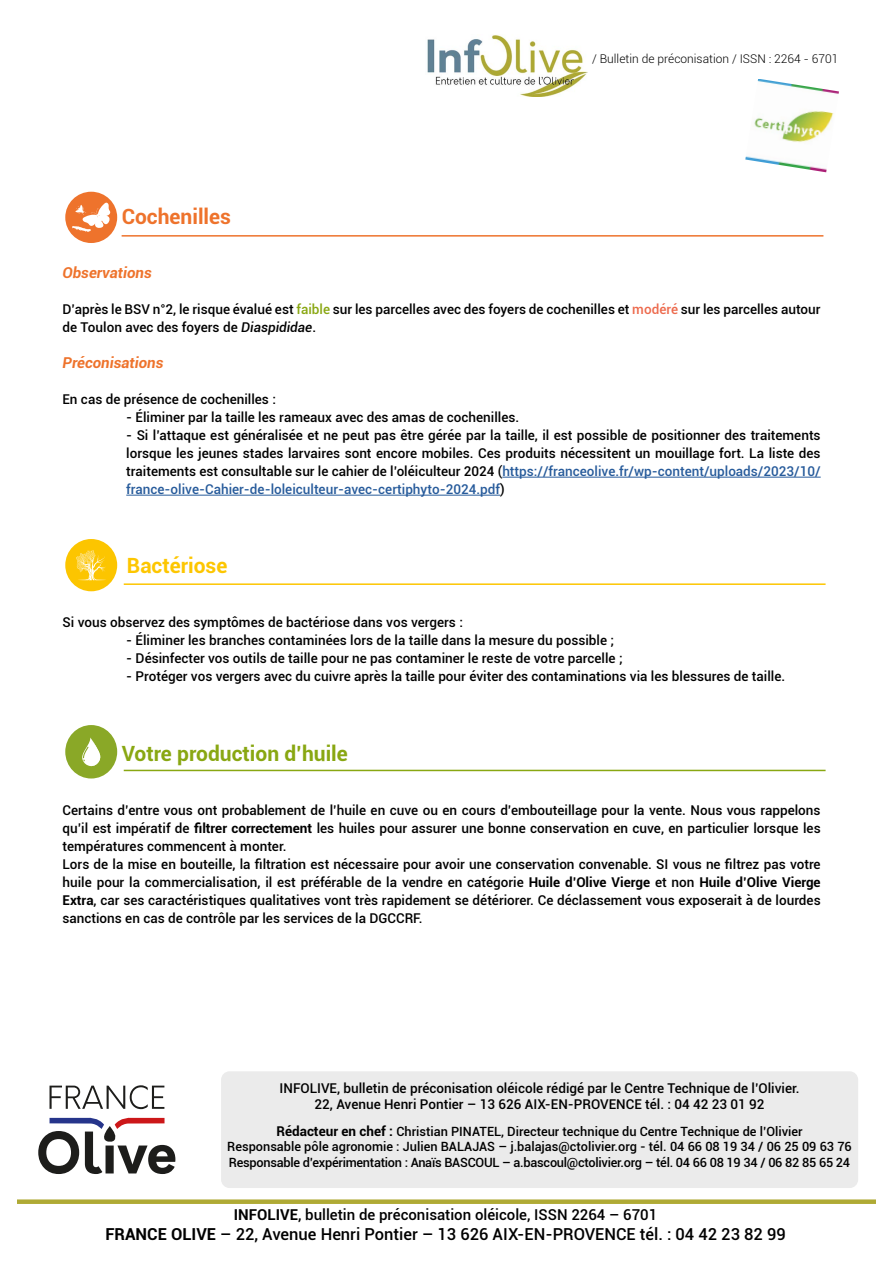
<style>
.page{position:relative;width:893px;height:1263px;background:#fff}
.page>*{position:absolute;margin:0;border:0;box-sizing:border-box;transform-origin:0 0}
.t1{font:700 21px "Roboto";color:#89a712}
.t2{font:700 21px "Roboto";color:#ee732c}
.t3{font:700 21px "Roboto";color:#fdc600}
.t4{font:500 16.5px "Roboto";color:#000}
.t5{font:500 15px "Roboto";color:#000}
.t6{font:italic 700 15px "Roboto";color:#ee732c}
.t7{font:500 13.5px/18px "Roboto";color:#000}
.t8{font:500 12.75px/15.3px "Roboto";color:#000;text-align:center}
.t9{font:300 12px "Roboto";color:#000}
.s1{color:#89a712}
.s2{color:#ed6a4d}
.s3{font-style:italic}
.s4{color:#275b9b}
.s5{font-weight:700}
.s6{font-weight:700;font-size:13.5px}
</style>
<div class="page">
<div style="left:221px;top:1071px;width:637px;height:117px;background:#ebebeb;border-radius:9px"></div>
<img style="left:427px;top:35px;width:161px;height:62px">
<img style="left:745px;top:79px;width:94px;height:93px">
<svg style="left:38px;top:1117px;width:137px;height:57px"></svg>
<svg style="left:50px;top:1085px;width:114px;height:24px"></svg>
<div style="left:17px;top:1199px;width:859px;height:5px;background:#afaa35"></div>
<hr style="left:502px;top:477px;width:319px;height:1px;background:#275b9b">
<hr style="left:126px;top:495px;width:374px;height:1px;background:#275b9b">
<hr style="left:124px;top:583px;width:702px;height:2px;background:#fdc600">
<hr style="left:122px;top:235px;width:701px;height:2px;background:#ee732c">
<div style="left:65px;top:192px;width:52px;height:51px;background:#ee732c;border-radius:50%"></div>
<svg style="left:72px;top:203px;width:38px;height:29px"></svg>
<div style="left:65px;top:539px;width:52px;height:52px;background:#fcc500;border-radius:50%"></div>
<svg style="left:76px;top:550px;width:30px;height:30px"></svg>
<div style="left:65px;top:725px;width:52px;height:53px;background:#8aa827;border-radius:50%"></div>
<svg style="left:82px;top:737px;width:19px;height:29px"></svg>
<hr style="left:124px;top:770px;width:702px;height:1px;background:#89a712">
<h1 class="t2" style="left:122px;top:202px;width:111px">Cochenilles</h1>
<p class="t9" style="left:592px;top:50px;width:248px">/ Bulletin de préconisation / ISSN : 2264 - 6701</p>
<p class="t6" style="left:63px;top:262px;width:91px">Observations</p>
<p class="t7" style="left:63px;top:300px;width:760px">D’après le BSV n°2, le risque évalué est <span class="s1">faible</span> sur les parcelles avec des foyers de cochenilles et <span class="s2">modéré</span> sur les parcelles autour de Toulon avec des foyers de <span class="s3">Diaspididae</span>.</p>
<p class="t6" style="left:63px;top:352px;width:102px">Préconisations</p>
<p class="t7" style="left:63px;top:390px;width:215px">En cas de présence de cochenilles :</p>
<p class="t7" style="left:126px;top:408px;width:394px">- Éliminer par la taille les rameaux avec des amas de cochenilles.</p>
<p class="t7" style="left:126px;top:426px;width:696px;text-align:justify">- Si l’attaque est généralisée et ne peut pas être gérée par la taille, il est possible de positionner des traitements lorsque les jeunes stades larvaires sont encore mobiles. Ces produits nécessitent un mouillage fort. La liste des traitements est consultable sur le cahier de l’oléiculteur 2024 (<span class="s4">https://franceolive.fr/wp-content/uploads/2023/10/ france-olive-Cahier-de-loleiculteur-avec-certiphyto-2024.pdf</span>)</p>
<h1 class="t3" style="left:127px;top:551px;width:102px">Bactériose</h1>
<p class="t7" style="left:63px;top:613px;width:402px">Si vous observez des symptômes de bactériose dans vos vergers :</p>
<p class="t7" style="left:126px;top:631px;width:489px">- Éliminer les branches contaminées lors de la taille dans la mesure du possible ;</p>
<p class="t7" style="left:126px;top:649px;width:498px">- Désinfecter vos outils de taille pour ne pas contaminer le reste de votre parcelle ;</p>
<p class="t7" style="left:126px;top:667px;width:660px">- Protéger vos vergers avec du cuivre après la taille pour éviter des contaminations via les blessures de taille.</p>
<h1 class="t1" style="left:122px;top:738px;width:228px">Votre production d’huile</h1>
<p class="t7" style="left:63px;top:800px;width:760px">Certains d’entre vous ont probablement de l’huile en cuve ou en cours d’embouteillage pour la vente. Nous vous rappelons qu’il est impératif de <span class="s5">filtrer correctement</span> les huiles pour assurer une bonne conservation en cuve, en particulier lorsque les températures commencent à monter.<br>Lors de la mise en bouteille, la filtration est nécessaire pour avoir une conservation convenable. SI vous ne filtrez pas votre huile pour la commercialisation, il est préférable de la vendre en catégorie <span class="s5">Huile d’Olive Vierge</span> et non <span class="s5">Huile d’Olive Vierge Extra</span>, car ses caractéristiques qualitatives vont très rapidement se détériorer. Ce déclassement vous exposerait à de lourdes sanctions en cas de contrôle par les services de la DGCCRF.</p>
<p class="t7" style="left:280px;top:1080px;width:521px;line-height:16.2px;text-align:center">INFOLIVE, bulletin de préconisation oléicole rédigé par le Centre Technique de l’Olivier.<br>22, Avenue Henri Pontier – 13 626 AIX-EN-PROVENCE tél. : 04 42 23 01 92</p>
<p class="t8" style="left:227px;top:1123px;width:626px"><span class="s6">Rédacteur en chef :</span> Christian PINATEL, Directeur technique du Centre Technique de l’Olivier<br>Responsable pôle agronomie : Julien BALAJAS – j.balajas@ctolivier.org - tél. 04 66 08 19 34 / 06 25 09 63 76<br>Responsable d’expérimentation : Anaïs BASCOUL – a.bascoul@ctolivier.org – tél. 04 66 08 19 34 / 06 82 85 65 24</p>
<p class="t5" style="left:234px;top:1204px;width:425px"><span class="s5">INFOLIVE</span>, bulletin de préconisation oléicole, ISSN 2264 – 6701</p>
<p class="t4" style="left:105px;top:1222px;width:682px"><span class="s5">FRANCE OLIVE</span> – 22, Avenue Henri Pontier – 13 626 AIX-EN-PROVENCE tél. : 04 42 23 82 99</p>
</div>
